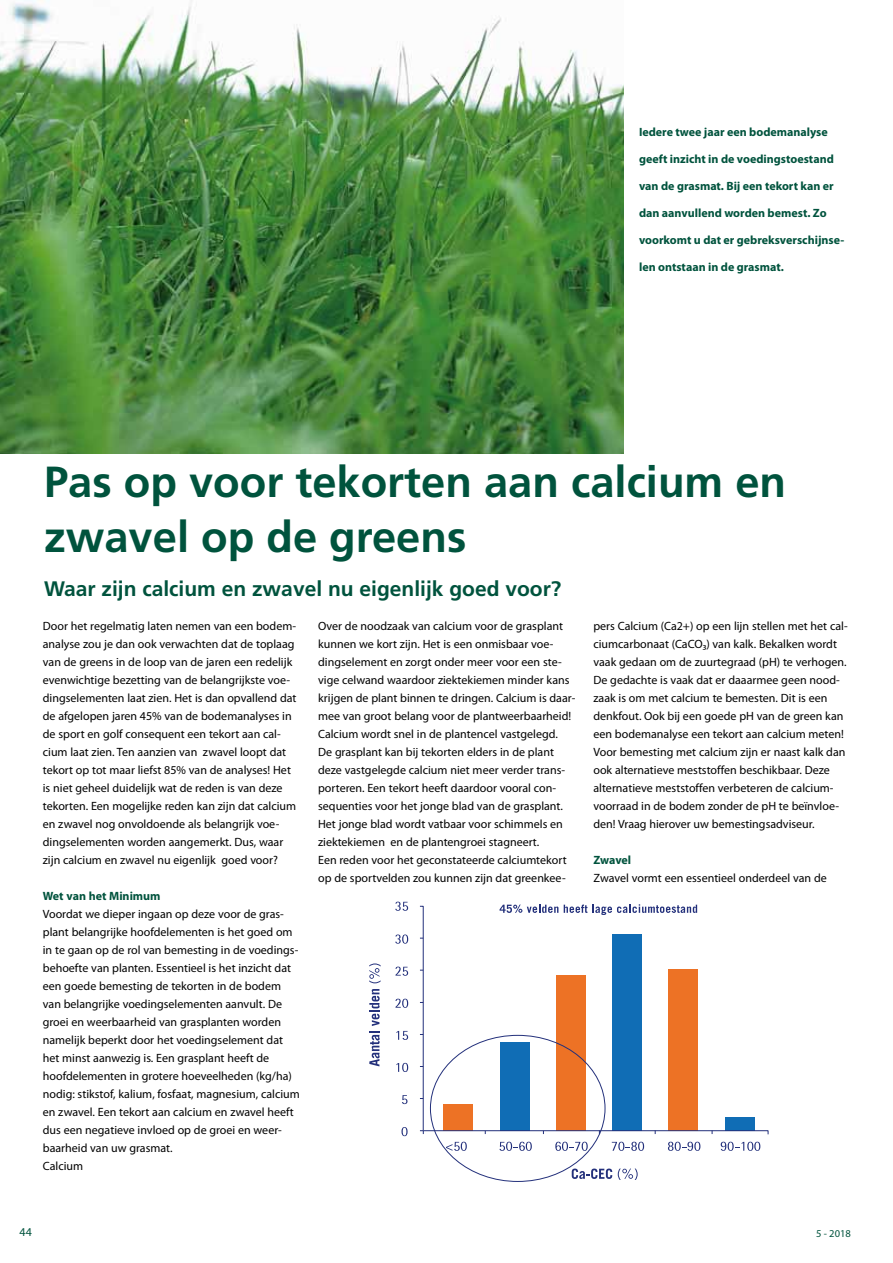
<style>
.page{position:relative;width:893px;height:1263px;background:#fff}
.page>*{position:absolute;margin:0;border:0;box-sizing:border-box;transform-origin:0 0}
.t1{font:700 43.5px/55.5px "Frutiger";color:#00533d}
.t2{font:700 21px "Frutiger";color:#00533d}
.t3{font:12px/18px "Myriad Pro";color:#000}
.t4{font:700 12px "Myriad Pro";color:#00533d}
.t5{font:12px "Myriad Pro";color:#00533d}
.t6{font:10.5px "Myriad Pro";color:#00533d}
</style>
<div class="page">
<img style="left:0;top:0;width:623px;height:453px">
<svg style="left:401px;top:1127px;width:7px;height:9px"></svg>
<svg style="left:402px;top:1095px;width:5px;height:9px"></svg>
<svg style="left:396px;top:1063px;width:12px;height:9px"></svg>
<svg style="left:396px;top:1031px;width:12px;height:9px"></svg>
<svg style="left:395px;top:999px;width:13px;height:9px"></svg>
<svg style="left:395px;top:966px;width:13px;height:10px"></svg>
<svg style="left:395px;top:934px;width:13px;height:10px"></svg>
<svg style="left:446px;top:1142px;width:21px;height:9px"></svg>
<svg style="left:369px;top:989px;width:11px;height:77px"></svg>
<svg style="left:369px;top:963px;width:12px;height:20px"></svg>
<svg style="left:572px;top:1168px;width:40px;height:11px"></svg>
<svg style="left:618px;top:1168px;width:20px;height:12px"></svg>
<svg style="left:395px;top:902px;width:13px;height:9px"></svg>
<svg style="left:499px;top:1142px;width:33px;height:9px"></svg>
<svg style="left:555px;top:1142px;width:33px;height:9px"></svg>
<svg style="left:612px;top:1142px;width:32px;height:9px"></svg>
<svg style="left:668px;top:1142px;width:32px;height:9px"></svg>
<svg style="left:721px;top:1142px;width:39px;height:9px"></svg>
<svg style="left:419px;top:904px;width:350px;height:231px"></svg>
<p class="t4" style="left:639px;top:124px;width:190px">Iedere twee jaar een bodemanalyse</p>
<p class="t4" style="left:639px;top:151px;width:196px">geeft inzicht in de voedingstoestand</p>
<p class="t4" style="left:639px;top:178px;width:196px">van de grasmat. Bij een tekort kan er</p>
<p class="t4" style="left:639px;top:205px;width:189px">dan aanvullend worden bemest. Zo</p>
<p class="t4" style="left:639px;top:232px;width:207px">voorkomt u dat er gebreksverschijnse-</p>
<p class="t4" style="left:639px;top:259px;width:146px">len ontstaan in de grasmat.</p>
<h1 class="t1" style="left:44px;top:453px;width:744px">Pas op voor tekorten aan calcium en zwavel op de greens</h1>
<h2 class="t2" style="left:44px;top:576px;width:519px">Waar zijn calcium en zwavel nu eigenlijk goed voor?</h2>
<p class="t3" style="left:43px;top:617px;width:255px">Door het regelmatig laten nemen van een bodem&shy;analyse zou je dan ook verwachten dat de toplaag van de greens in de loop van de jaren een redelijk evenwichtige bezetting van de belangrijkste voe&shy;dingselementen laat zien. Het is dan opvallend dat de afgelopen jaren 45% van de bodemanalyses in de sport en golf consequent een tekort aan cal&shy;cium laat zien. Ten aanzien van zwavel loopt dat tekort op tot maar liefst 85% van de analyses! Het is niet geheel duidelijk wat de reden is van deze tekorten. Een mogelijke reden kan zijn dat calcium en zwavel nog onvoldoende als belangrijk voe&shy;dingselementen worden aangemerkt. Dus, waar zijn calcium en zwavel nu eigenlijk goed voor?</p>
<p class="t4" style="left:43px;top:888px;width:119px">Wet van het Minimum</p>
<p class="t3" style="left:43px;top:905px;width:259px">Voordat we dieper ingaan op deze voor de gras&shy;plant belangrijke hoofdelementen is het goed om in te gaan op de rol van bemesting in de voedings&shy;behoefte van planten. Essentieel is het inzicht dat een goede bemesting de tekorten in de bodem van belangrijke voedingselementen aanvult. De groei en weerbaarheid van grasplanten worden namelijk beperkt door het voedingselement dat het minst aanwezig is. Een grasplant heeft de hoofdelementen in grotere hoeveelheden (kg/ha) nodig: stikstof, kalium, fosfaat, magnesium, calcium en zwavel. Een tekort aan calcium en zwavel heeft dus een negatieve invloed op de groei en weer&shy;baarheid van uw grasmat.<br>Calcium</p>
<p class="t3" style="left:318px;top:617px;width:259px">Over de noodzaak van calcium voor de grasplant kunnen we kort zijn. Het is een onmisbaar voe&shy;dingselement en zorgt onder meer voor een ste&shy;vige celwand waardoor ziektekiemen minder kans krijgen de plant binnen te dringen. Calcium is daar&shy;mee van groot belang voor de plantweerbaarheid!<br>Calcium wordt snel in de plantencel vastgelegd.<br>De grasplant kan bij tekorten elders in de plant deze vastgelegde calcium niet meer verder trans&shy;porteren. Een tekort heeft daardoor vooral con&shy;sequenties voor het jonge blad van de grasplant.<br>Het jonge blad wordt vatbaar voor schimmels en ziektekiemen en de plantengroei stagneert.<br>Een reden voor het geconstateerde calciumtekort op de sportvelden zou kunnen zijn dat greenkee-</p>
<p class="t3" style="left:593px;top:617px;width:256px">pers Calcium (Ca2+) op een lijn stellen met het cal&shy;ciumcarbonaat (CaCO₃) van kalk. Bekalken wordt vaak gedaan om de zuurtegraad (pH) te verhogen.<br>De gedachte is vaak dat er daaarmee geen nood&shy;zaak is om met calcium te bemesten. Dit is een denkfout. Ook bij een goede pH van de green kan een bodemanalyse een tekort aan calcium meten!<br>Voor bemesting met calcium zijn er naast kalk dan ook alternatieve meststoffen beschikbaar. Deze alternatieve meststoffen verbeteren de calcium&shy;voorraad in de bodem zonder de pH te beïnvloe&shy;den! Vraag hierover uw bemestingsadviseur.</p>
<p class="t4" style="left:593px;top:852px;width:39px">Zwavel</p>
<p class="t3" style="left:593px;top:869px;width:235px">Zwavel vormt een essentieel onderdeel van de</p>
<p class="t5" style="left:20px;top:1224px;width:14px">44</p>
<p class="t6" style="left:816px;top:1227px;width:36px">5 - 2018</p>
</div>
